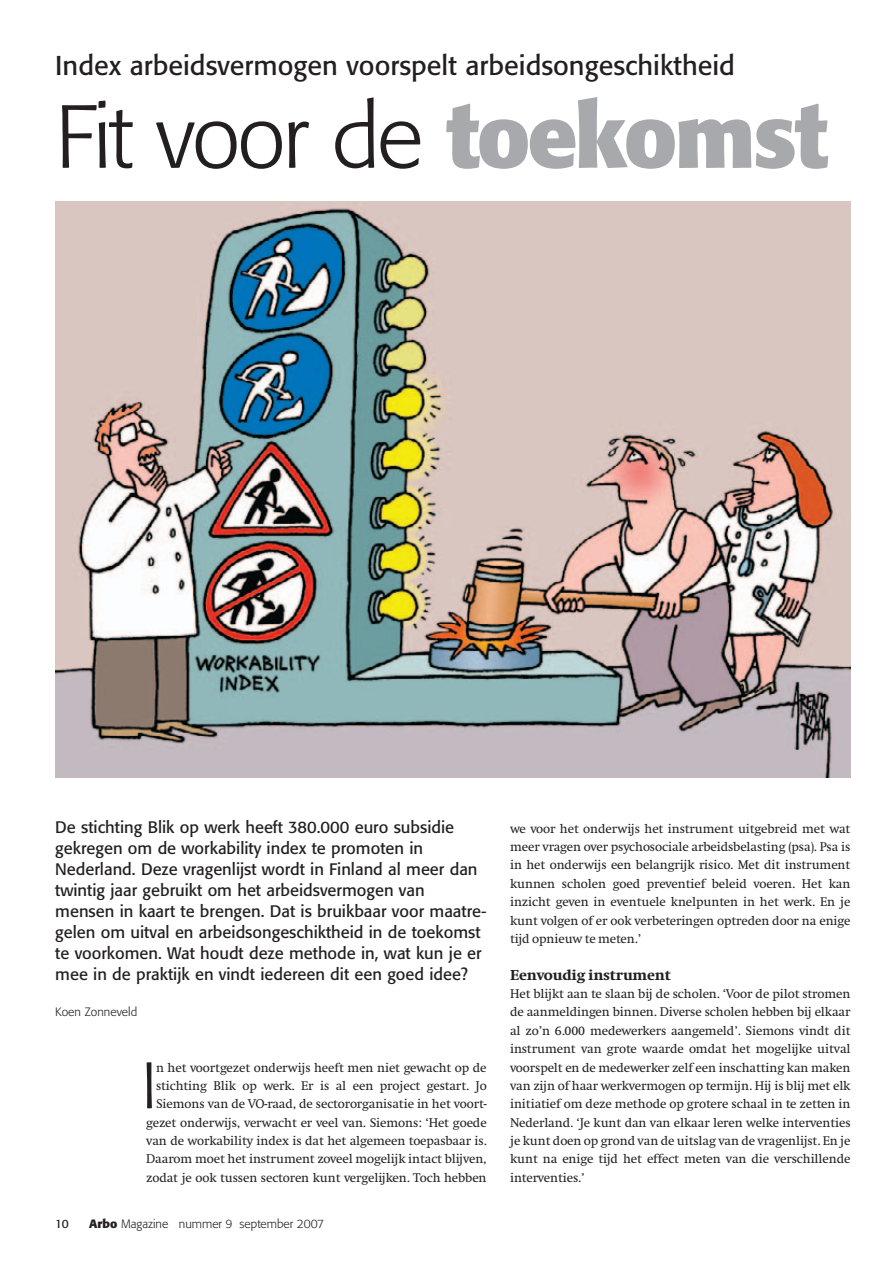
<style>
.page{position:relative;width:893px;height:1263px;background:#fff}
.page>*{position:absolute;margin:0;border:0;box-sizing:border-box;transform-origin:0 0}
.t1{font:300 88.5px "Formata";letter-spacing:-.03em;color:#231f20}
.t2{font:300 64.95px "Formata";color:#231f20}
.t3{font:27px "Formata";color:#231f20}
.t4{font:16.5px/21px "Formata";color:#231f20}
.t5{font:800 15px "Swift";letter-spacing:-.01em;color:#231f20}
.t6{font:13.2px/18.3px "Swift";letter-spacing:-.01em;color:#231f20;text-align:justify}
.t7{font:300 12px "Formata";color:#231f20}
.t8{font:12px "Formata";color:#231f20}
.s1{font-weight:700;color:#a8a9ad}
.s2{font-weight:700}
</style>
<div class="page">
<img style="left:55px;top:201px;width:795px;height:577px">
<h3 class="t3" style="left:55px;top:53px;width:681px">Index arbeidsvermogen voorspelt arbeidsongeschiktheid</h3>
<h1 class="t1" style="left:55px;top:97px;width:774px">Fit voor de <span class="s1">toekomst</span></h1>
<p class="t4" style="left:55px;top:818px;width:433px">De stichting Blik op werk heeft 380.000 euro subsidie gekregen om de workability index te promoten in Nederland. Deze vragenlijst wordt in Finland al meer dan twintig jaar gebruikt om het arbeidsvermogen van mensen in kaart te brengen. Dat is bruikbaar voor maatre&shy;gelen om uitval en arbeidsongeschiktheid in de toekomst te voorkomen. Wat houdt deze methode in, wat kun je er mee in de praktijk en vindt iedereen dit een goed idee?</p>
<p class="t7" style="left:55px;top:1007px;width:83px">Koen Zonneveld</p>
<p class="t6" style="left:146px;top:1059px;width:342px;text-align:right">n het voortgezet onderwijs heeft men niet gewacht op de stichting Blik op werk. Er is al een project gestart. Jo Siemons van de VO-raad, de sectororganisatie in het voort&shy;gezet onderwijs, verwacht er veel van. Siemons: ‘Het goede van de workability index is dat het algemeen toepasbaar is.<br>Daarom moet het instrument zoveel mogelijk intact blijven, zodat je ook tussen sectoren kunt vergelijken. Toch hebben</p>
<h2 class="t2" style="left:142px;top:1057px;width:16px">I</h2>
<p class="t8" style="left:55px;top:1218px;width:15px">10</p>
<p class="t7" style="left:89px;top:1218px;width:236px"><span class="s2">Arbo</span> Magazine nummer 9 september 2007</p>
<p class="t6" style="left:510px;top:820px;width:342px">we voor het onderwijs het instrument uitgebreid met wat meer vragen over psychosociale arbeidsbelasting (psa). Psa is in het onderwijs een belangrijk risico. Met dit instrument kunnen scholen goed preventief beleid voeren. Het kan inzicht geven in eventuele knelpunten in het werk. En je kunt volgen of er ook verbeteringen optreden door na enige tijd opnieuw te meten.’</p>
<p class="t5" style="left:510px;top:969px;width:162px">Eenvoudig instrument</p>
<p class="t6" style="left:510px;top:986px;width:342px">Het blijkt aan te slaan bij de scholen. ‘Voor de pilot stromen de aanmeldingen binnen. Diverse scholen hebben bij elkaar al zo’n 6.000 medewerkers aangemeld’. Siemons vindt dit instrument van grote waarde omdat het mogelijke uitval voorspelt en de medewerker zelf een inschatting kan maken van zijn of haar werkvermogen op termijn. Hij is blij met elk initiatief om deze methode op grotere schaal in te zetten in Nederland. ‘Je kunt dan van elkaar leren welke interventies je kunt doen op grond van de uitslag van de vragenlijst. En je kunt na enige tijd het effect meten van die verschillende interventies.’</p>
</div>
